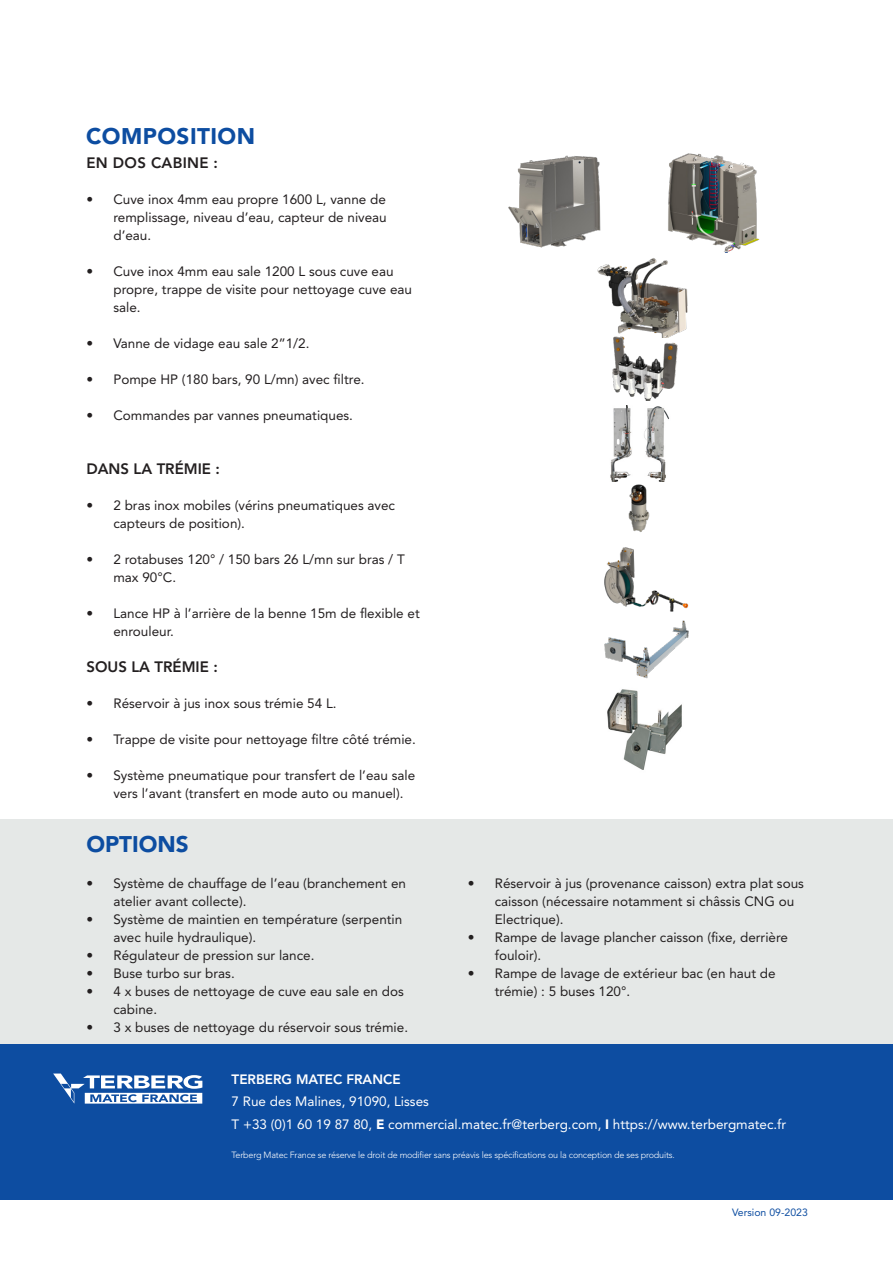
<style>
.page{position:relative;width:893px;height:1263px;background:#fff}
.page>*{position:absolute;margin:0;border:0;box-sizing:border-box;transform-origin:0 0}
.editorial_title_blue{font:900 22.5px "Avenir LT Pro";letter-spacing:.02em;color:#0d4da1}
.Titel_11pt_rood{font:900 22.5px "Avenir LT Pro";color:#0d4da1}
.Titel_11pt_rood-2{font:800 15px "Avenir LT Pro";color:#231f20}
.Titel_11pt_rood-3{font:800 15px "Avenir LT Pro";letter-spacing:.02em;color:#231f20}
.t1{font:13.5px/18px "Avenir LT Pro";color:#231f20}
.adres_line{font:13.5px "Avenir LT Pro";color:#fff}
.head{font:800 13.5px "Avenir LT Pro";color:#fff}
.Version_bottom{font:10.5px "Avenir LT Pro";color:#0d4da1}
.t2{font:300 9px "Avenir LT Pro";letter-spacing:-.02em;color:#fff}
.s1{font-weight:900}
</style>
<div class="page">
<div style="left:0;top:819px;width:893px;height:360px;background:#e5e8e7"></div>
<div style="left:0;top:1044px;width:893px;height:155px;background:#0d4da1"></div>
<img style="left:508px;top:155px;width:93px;height:93px">
<img style="left:597px;top:258px;width:91px;height:76px">
<img style="left:612px;top:334px;width:66px;height:66px">
<img style="left:628px;top:484px;width:22px;height:48px">
<img style="left:604px;top:547px;width:85px;height:60px">
<img style="left:604px;top:607px;width:85px;height:72px">
<img style="left:668px;top:153px;width:92px;height:100px">
<img style="left:610px;top:405px;width:60px;height:77px">
<img style="left:607px;top:689px;width:75px;height:81px">
<svg style="left:53px;top:1073px;width:149px;height:30px"></svg>
<p class="editorial_title_blue" style="left:86px;top:123px;width:170px">COMPOSITION</p>
<p class="Titel_11pt_rood-3" style="left:86px;top:153px;width:133px">EN DOS CABINE :</p>
<p class="t1" style="left:113px;top:190px;width:275px;text-align:justify;text-indent:-27px">• Cuve inox 4mm eau propre 1600 L, vanne de remplissage, niveau d’eau, capteur de niveau d’eau.</p>
<p class="t1" style="left:113px;top:262px;width:300px;text-indent:-27px">• Cuve inox 4mm eau sale 1200 L sous cuve eau propre, trappe de visite pour nettoyage cuve eau sale.</p>
<p class="t1" style="left:86px;top:334px;width:225px">• Vanne de vidage eau sale 2”1/2.</p>
<p class="t1" style="left:86px;top:370px;width:280px">• Pompe HP (180 bars, 90 L/mn) avec filtre.</p>
<p class="t1" style="left:86px;top:406px;width:268px">• Commandes par vannes pneumatiques.</p>
<p class="Titel_11pt_rood-2" style="left:86px;top:459px;width:135px">DANS LA TRÉMIE :</p>
<p class="t1" style="left:113px;top:496px;width:283px;text-indent:-27px">• 2 bras inox mobiles (vérins pneumatiques avec capteurs de position).</p>
<p class="t1" style="left:113px;top:550px;width:293px;text-indent:-27px">• 2 rotabuses 120° / 150 bars 26 L/mn sur bras / T max 90°C.</p>
<p class="t1" style="left:113px;top:604px;width:308px;text-indent:-27px">• Lance HP à l’arrière de la benne 15m de flexible et enrouleur.</p>
<p class="Titel_11pt_rood-2" style="left:86px;top:657px;width:133px">SOUS LA TRÉMIE :</p>
<p class="t1" style="left:86px;top:694px;width:252px">• Réservoir à jus inox sous trémie 54 L.</p>
<p class="t1" style="left:86px;top:730px;width:331px">• Trappe de visite pour nettoyage filtre côté trémie.</p>
<p class="t1" style="left:113px;top:766px;width:303px;text-indent:-27px">• Système pneumatique pour transfert de l’eau sale vers l’avant (transfert en mode auto ou manuel).</p>
<p class="Titel_11pt_rood" style="left:86px;top:830px;width:104px">OPTIONS</p>
<p class="t1" style="left:113px;top:874px;width:294px;text-indent:-27px">• Système de chauffage de l’eau (branchement en atelier avant collecte).</p>
<p class="t1" style="left:113px;top:910px;width:290px;text-indent:-27px">• Système de maintien en température (serpentin avec huile hydraulique).</p>
<p class="t1" style="left:86px;top:946px;width:230px">• Régulateur de pression sur lance.</p>
<p class="t1" style="left:86px;top:964px;width:150px">• Buse turbo sur bras.</p>
<p class="t1" style="left:113px;top:982px;width:292px;text-indent:-27px">• 4 x buses de nettoyage de cuve eau sale en dos cabine.</p>
<p class="t1" style="left:86px;top:1018px;width:323px">• 3 x buses de nettoyage du réservoir sous trémie.</p>
<p class="t1" style="left:495px;top:874px;width:311px;text-indent:-27px">• Réservoir à jus (provenance caisson) extra plat sous caisson (nécessaire notamment si châssis CNG ou<br>Electrique).</p>
<p class="t1" style="left:495px;top:928px;width:295px;text-indent:-27px">• Rampe de lavage plancher caisson (fixe, derrière fouloir).</p>
<p class="t1" style="left:495px;top:964px;width:282px;text-indent:-27px">• Rampe de lavage de extérieur bac (en haut de trémie) : 5 buses 120°.</p>
<p class="head" style="left:232px;top:1071px;width:170px">TERBERG MATEC FRANCE</p>
<p class="adres_line" style="left:232px;top:1093px;width:199px">7 Rue des Malines, 91090, Lisses</p>
<p class="adres_line" style="left:232px;top:1116px;width:556px">T +33 (0)1 60 19 87 80, <span class="s1">E</span> commercial.matec.fr@terberg.com, <span class="s1">I</span> https://www.terbergmatec.fr</p>
<p class="t2" style="left:232px;top:1149px;width:445px">Terberg Matec France se réserve le droit de modifier sans préavis les spécifications ou la conception de ses produits.</p>
<p class="Version_bottom" style="left:732px;top:1205px;width:77px">Version 09-2023</p>
</div>
